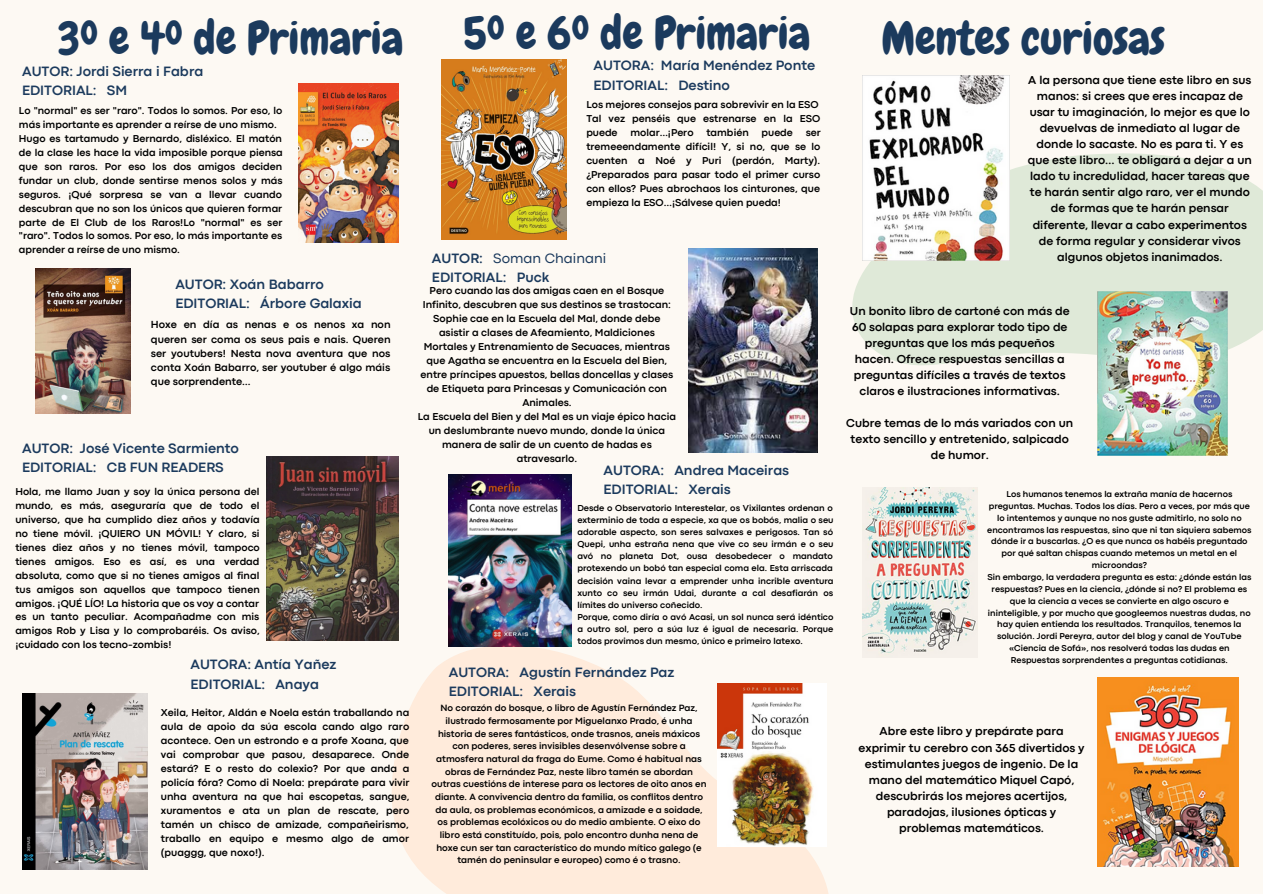
<style>
.page{position:relative;width:1263px;height:894px;background:#fff}
.page>*{position:absolute;margin:0;border:0;box-sizing:border-box;transform-origin:0 0}
.t1{font:46.05px "Chewy";color:#1b3a5d}
.t2{font:700 14.1px "Codec Pro";color:#1b3a5d}
.t3{font:14.1px "Codec Pro";color:#1b3a5d}
.t4{font:700 12px/16px "Codec Pro";color:#000;text-align:center}
.t5{font:700 10.65px/14.2px "Codec Pro";color:#000;text-align:justify}
.t6{font:700 10.5px/14px "Codec Pro";color:#000;text-align:justify}
.t7{font:700 9.45px/12.6px "Codec Pro";color:#000;text-align:center}
.t8{font:700 9px/12px "Codec Pro";color:#000;text-align:justify}
.t9{font:700 8.85px/11.9px "Codec Pro";color:#000;text-align:center}
.s1{font-weight:700}
</style>
<div class="page">
<div style="left:0;top:0;width:1263px;height:893px;background:#fdf9f3"></div>
<svg style="left:386px;top:624px;width:442px;height:269px;fill:#ffebdb"></svg>
<svg style="left:852px;top:153px;width:411px;height:213px;background:#e2eada"></svg>
<img style="left:442px;top:59px;width:125px;height:180px">
<img style="left:298px;top:83px;width:100px;height:160px">
<img style="left:36px;top:269px;width:94px;height:145px">
<img style="left:267px;top:456px;width:131px;height:184px">
<img style="left:689px;top:248px;width:129px;height:204px">
<img style="left:449px;top:474px;width:122px;height:172px">
<img style="left:718px;top:683px;width:109px;height:163px">
<img style="left:22px;top:693px;width:125px;height:176px">
<img style="left:862px;top:76px;width:148px;height:184px">
<img style="left:1097px;top:291px;width:131px;height:164px">
<img style="left:862px;top:488px;width:115px;height:169px">
<img style="left:1097px;top:677px;width:141px;height:189px">
<p class="t1" style="left:58px;top:9px;width:348px">3º e 4º de Primaria</p>
<p class="t2" style="left:22px;top:67px;width:183px">AUTOR: Jordi Sierra i Fabra</p>
<p class="t2" style="left:22px;top:86px;width:107px">EDITORIAL: SM</p>
<p class="t6" style="left:19px;top:104px;width:265px">Lo "normal" es ser "raro". Todos lo somos. Por eso, lo más importante es aprender a reírse de uno mismo.</p>
<p class="t6" style="left:19px;top:132px;width:265px">Hugo es tartamudo y Bernardo, disléxico. El matón de la clase les hace la vida imposible porque piensa que son raros. Por eso los dos amigos deciden fundar un club, donde sentirse menos solos y más seguros. ¡Qué sorpresa se van a llevar cuando descubran que no son los únicos que quieren formar parte de El Club de los Raros!Lo "normal" es ser "raro". Todos lo somos. Por eso, lo más importante es aprender a reírse de uno mismo.</p>
<p class="t2" style="left:175px;top:279px;width:150px">AUTOR: Xoán Babarro</p>
<p class="t2" style="left:175px;top:298px;width:188px">EDITORIAL: Árbore Galaxia</p>
<p class="t5" style="left:151px;top:318px;width:241px">Hoxe en día as nenas e os nenos xa non queren ser coma os seus pais e nais. Queren ser youtubers! Nesta nova aventura que nos conta Xoán Babarro, ser youtuber é algo máis que sorprendente…</p>
<p class="t2" style="left:22px;top:443px;width:218px">AUTOR: José Vicente Sarmiento</p>
<p class="t2" style="left:22px;top:462px;width:203px">EDITORIAL: CB FUN READERS</p>
<p class="t6" style="left:15px;top:485px;width:246px">Hola, me llamo Juan y soy la única persona del mundo, es más, aseguraría que de todo el universo, que ha cumplido diez años y todavía no tiene móvil. ¡QUIERO UN MÓVIL! Y claro, si tienes diez años y no tienes móvil, tampoco tienes amigos. Eso es así, es una verdad absoluta, como que si no tienes amigos al final tus amigos son aquellos que tampoco tienen amigos. ¡QUÉ LÍO! La historia que os voy a contar es un tanto peculiar. Acompañadme con mis amigos Rob y Lisa y lo comprobaréis. Os aviso, ¡cuidado con los tecno-zombis!</p>
<p class="t2" style="left:191px;top:659px;width:147px">AUTORA: Antía Yañez</p>
<p class="t2" style="left:191px;top:678px;width:130px">EDITORIAL: Anaya</p>
<p class="t6" style="left:161px;top:706px;width:250px">Xeila, Heitor, Aldán e Noela están traballando na aula de apoio da súa escola cando algo raro acontece. Oen un estrondo e a profe Xoana, que vai comprobar que pasou, desaparece. Onde estará? E o resto do colexio? Por que anda a policía fóra? Como di Noela: prepárate para vivir unha aventura na que hai escopetas, sangue, xuramentos e ata un plan de rescate, pero tamén un chisco de amizade, compañeirismo, traballo en equipo e mesmo algo de amor (puaggg, que noxo!).</p>
<p class="t1" style="left:463px;top:4px;width:349px">5º e 6º de Primaria</p>
<p class="t2" style="left:594px;top:61px;width:223px">AUTORA: María Menéndez Ponte</p>
<p class="t2" style="left:594px;top:80px;width:138px">EDITORIAL: Destino</p>
<p class="t6" style="left:586px;top:99px;width:234px">Los mejores consejos para sobrevivir en la ESO</p>
<p class="t6" style="left:586px;top:113px;width:236px">Tal vez penséis que estrenarse en la ESO puede molar…¡Pero también puede ser tremeeendamente difícil! Y, si no, que se lo cuenten a Noé y Puri (perdón, Marty). ¿Preparados para pasar todo el primer curso con ellos? Pues abrochaos los cinturones, que empieza la ESO…¡Sálvese quien pueda!</p>
<p class="t3" style="left:432px;top:253px;width:176px"><span class="s1">AUTOR:</span> Soman Chainani</p>
<p class="t2" style="left:432px;top:272px;width:119px">EDITORIAL: Puck</p>
<p class="t6" style="left:420px;top:284px;width:254px;text-align:center">Pero cuando las dos amigas caen en el Bosque Infinito, descubren que sus destinos se trastocan:<br>Sophie cae en la Escuela del Mal, donde debe asistir a clases de Afeamiento, Maldiciones Mortales y Entrenamiento de Secuaces, mientras que Agatha se encuentra en la Escuela del Bien, entre príncipes apuestos, bellas doncellas y clases de Etiqueta para Princesas y Comunicación con Animales.</p>
<p class="t6" style="left:418px;top:410px;width:260px;text-align:center">La Escuela del Bien y del Mal es un viaje épico hacia un deslumbrante nuevo mundo, donde la única manera de salir de un cuento de hadas es atravesarlo.</p>
<p class="t2" style="left:604px;top:464px;width:187px">AUTORA: Andrea Maceiras</p>
<p class="t2" style="left:604px;top:484px;width:129px">EDITORIAL: Xerais</p>
<p class="t8" style="left:577px;top:502px;width:258px">Desde o Observatorio Interestelar, os Vixilantes ordenan o exterminio de toda a especie, xa que os bobós, malia o seu adorable aspecto, son seres salvaxes e perigosos. Tan só Quepi, unha estraña nena que vive co seu irmán e o seu avó no planeta Dot, ousa desobedecer o mandato protexendo un bobó tan especial coma ela. Esta arriscada decisión vaina levar a emprender unha incrible aventura xunto co seu irmán Udai, durante a cal desafiarán os límites do universo coñecido.</p>
<p class="t8" style="left:577px;top:611px;width:258px">Porque, como diría o avó Acasi, un sol nunca será idéntico a outro sol, pero a súa luz é igual de necesaria. Porque todos provimos dun mesmo, único e primeiro latexo.</p>
<p class="t2" style="left:449px;top:667px;width:227px">AUTORA: Agustín Fernández Paz</p>
<p class="t2" style="left:449px;top:686px;width:129px">EDITORIAL: Xerais</p>
<p class="t7" style="left:431px;top:702px;width:277px">No corazón do bosque, o libro de Agustín Fernández Paz, ilustrado fermosamente por Miguelanxo Prado, é unha historia de seres fantásticos, onde trasnos, aneis máxicos con poderes, seres invisibles desenvólvense sobre a atmosfera natural da fraga do Eume. Como é habitual nas obras de Fernández Paz, neste libro tamén se abordan outras cuestións de interese para os lectores de oito anos en diante. A convivencia dentro da familia, os conflitos dentro da aula, os problemas económicos, a amizade e a soidade, os problemas ecolóxicos ou do medio ambiente. O eixo do libro está constituído, pois, polo encontro dunha nena de hoxe cun ser tan característico do mundo mítico galego (e tamén do peninsular e europeo) como é o trasno.</p>
<p class="t1" style="left:881px;top:9px;width:286px">Mentes curiosas</p>
<p class="t4" style="left:1028px;top:73px;width:226px">A la persona que tiene este libro en sus manos: si crees que eres incapaz de usar tu imaginación, lo mejor es que lo devuelvas de inmediato al lugar de donde lo sacaste. No es para ti. Y es que este libro… te obligará a dejar a un lado tu incredulidad, hacer tareas que te harán sentir algo raro, ver el mundo de formas que te harán pensar diferente, llevar a cabo experimentos de forma regular y considerar vivos algunos objetos inanimados.</p>
<p class="t4" style="left:850px;top:304px;width:221px">Un bonito libro de cartoné con más de 60 solapas para explorar todo tipo de preguntas que los más pequeños hacen. Ofrece respuestas sencillas a preguntas difíciles a través de textos claros e ilustraciones informativas.</p>
<p class="t4" style="left:846px;top:416px;width:228px">Cubre temas de lo más variados con un texto sencillo y entretenido, salpicado de humor.</p>
<p class="t9" style="left:987px;top:488px;width:266px">Los humanos tenemos la extraña manía de hacernos preguntas. Muchas. Todos los días. Pero a veces, por más que lo intentemos y aunque no nos guste admitirlo, no solo no encontramos las respuestas, sino que ni tan siquiera sabemos dónde ir a buscarlas. ¿O es que nunca os habéis preguntado por qué saltan chispas cuando metemos un metal en el microondas?</p>
<p class="t9" style="left:987px;top:571px;width:266px">Sin embargo, la verdadera pregunta es esta: ¿dónde están las respuestas? Pues en la ciencia, ¿dónde si no? El problema es que la ciencia a veces se convierte en algo oscuro e ininteligible, y por mucho que googleemos nuestras dudas, no hay quien entienda los resultados. Tranquilos, tenemos la solución. Jordi Pereyra, autor del blog y canal de YouTube «Ciencia de Sofá», nos resolverá todas las dudas en Respuestas sorprendentes a preguntas cotidianas.</p>
<p class="t4" style="left:858px;top:724px;width:228px">Abre este libro y prepárate para exprimir tu cerebro con 365 divertidos y estimulantes juegos de ingenio. De la mano del matemático Miquel Capó, descubrirás los mejores acertijos, paradojas, ilusiones ópticas y problemas matemáticos.</p>
</div>
